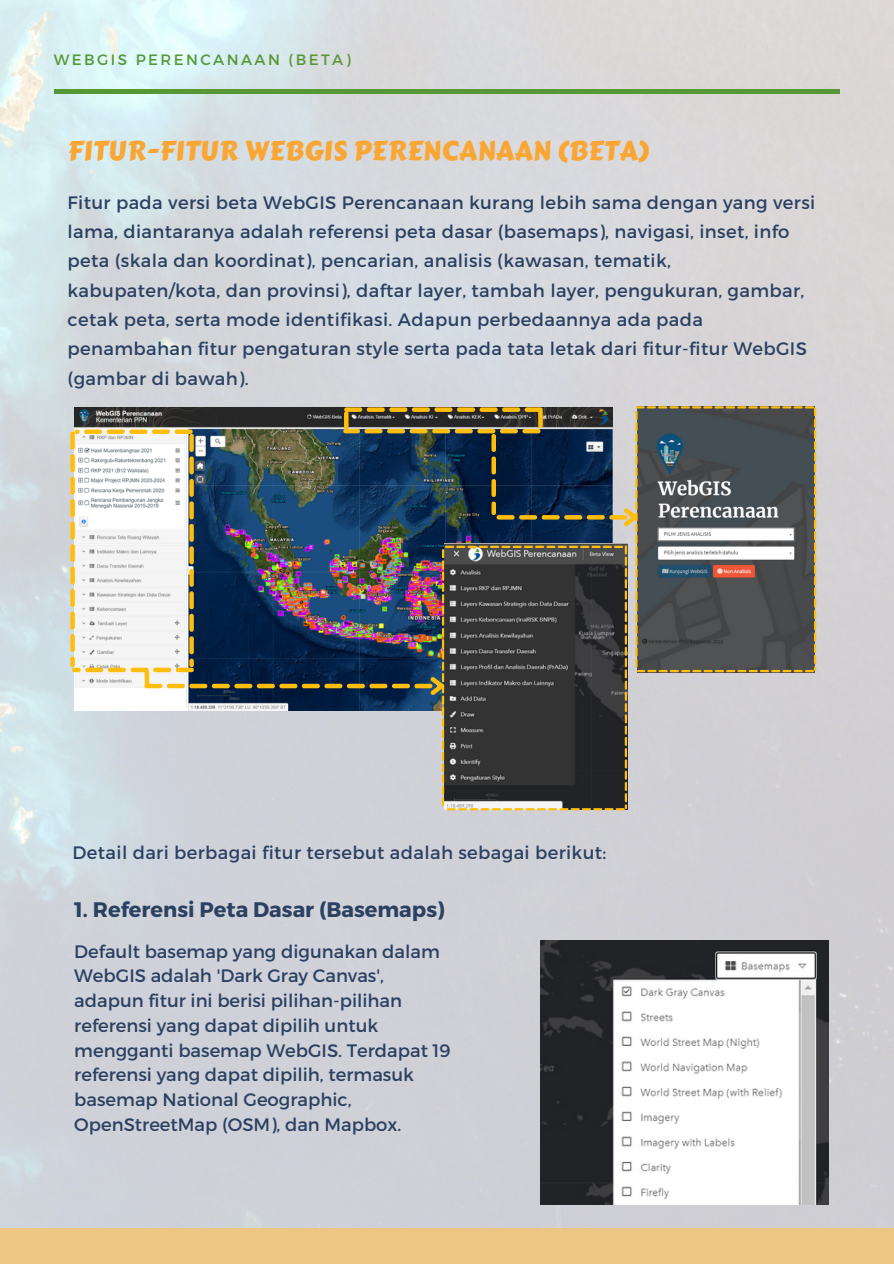
<style>
.page{position:relative;width:894px;height:1264px;background:#fff}
.page>*{position:absolute;margin:0;border:0;box-sizing:border-box;transform-origin:0 0}
.t1{font:27px "Carter One";letter-spacing:.01em;color:#faa634}
.t2{font:700 21px "Montserrat";color:#2b4162}
.t3{font:18px/29.2px "Montserrat";letter-spacing:.02em;color:#2b4162}
.t4{font:18px/24.8px "Montserrat";color:#2b4162}
.t5{font:15px "Montserrat";letter-spacing:.16em;color:#569836}
</style>
<div class="page">
<img style="left:0;top:0;width:893px;height:1228px">
<hr style="left:54px;top:90px;width:785px;height:4px;background:#569836">
<div style="left:0;top:1228px;width:893px;height:35px;background:#eec684"></div>
<img style="left:70px;top:406px;width:746px;height:404px">
<img style="left:540px;top:940px;width:288px;height:264px">
<p class="t5" style="left:54px;top:50px;width:298px">WEBGIS PERENCANAAN (BETA)</p>
<p class="t1" style="left:67px;top:130px;width:583px">FITUR-FITUR WEBGIS PERENCANAAN (BETA)</p>
<p class="t3" style="left:68px;top:187px;width:749px">Fitur pada versi beta WebGIS Perencanaan kurang lebih sama dengan yang versi lama, diantaranya adalah referensi peta dasar (basemaps), navigasi, inset, info peta (skala dan koordinat), pencarian, analisis (kawasan, tematik, kabupaten/kota, dan provinsi), daftar layer, tambah layer, pengukuran, gambar, cetak peta, serta mode identifikasi. Adapun perbedaannya ada pada penambahan fitur pengaturan style serta pada tata letak dari fitur-fitur WebGIS (gambar di bawah).</p>
<p class="t3" style="left:73px;top:837px;width:535px">Detail dari berbagai fitur tersebut adalah sebagai berikut:</p>
<p class="t2" style="left:74px;top:895px;width:372px">1. Referensi Peta Dasar (Basemaps)</p>
<p class="t4" style="left:74px;top:937px;width:378px">Default basemap yang digunakan dalam WebGIS adalah 'Dark Gray Canvas', adapun fitur ini berisi pilihan-pilihan referensi yang dapat dipilih untuk mengganti basemap WebGIS. Terdapat 19 referensi yang dapat dipilih, termasuk basemap National Geographic, OpenStreetMap (OSM), dan Mapbox.</p>
</div>
